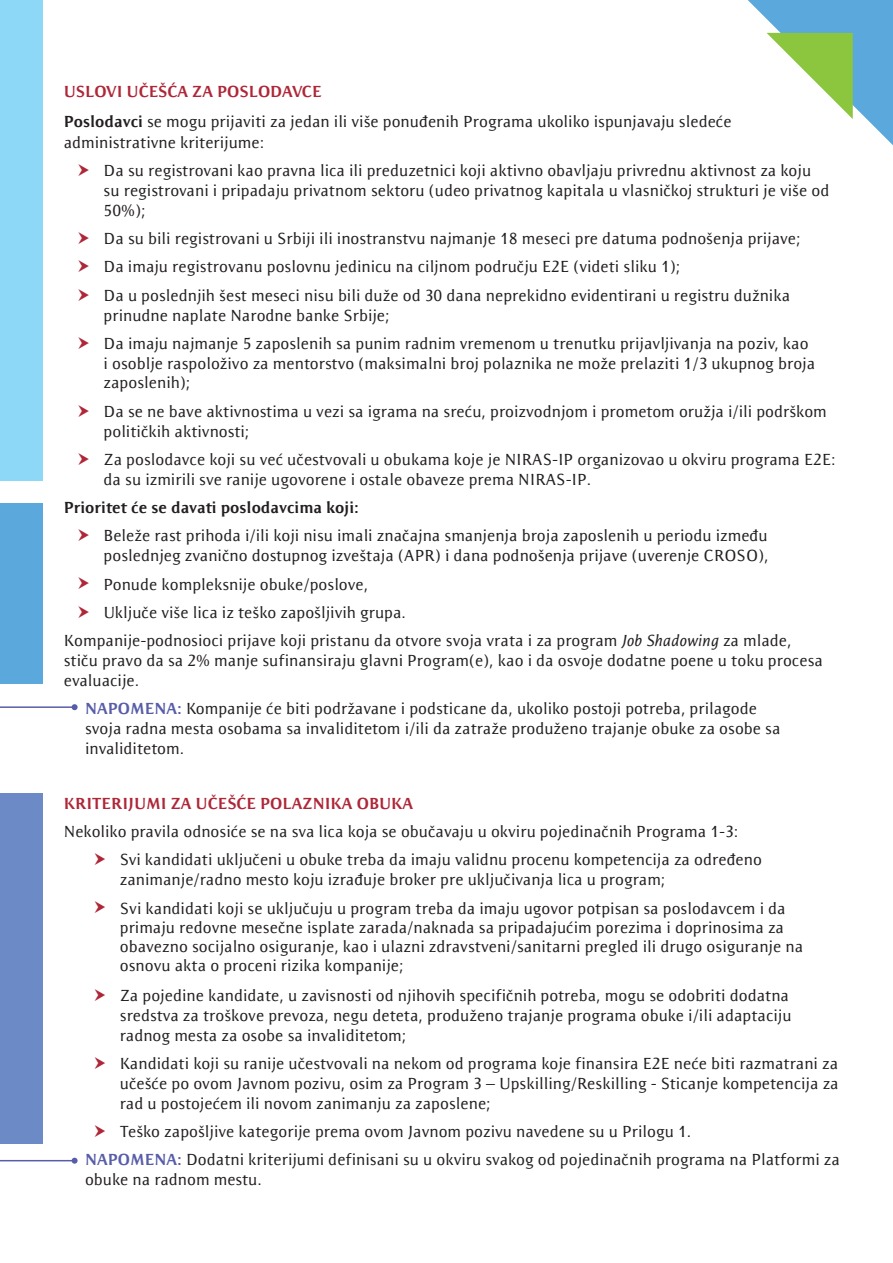
<style>
.page{position:relative;width:893px;height:1263px;background:#fff}
.page>*{position:absolute;margin:0;border:0;box-sizing:border-box;transform-origin:0 0}
.List_Paragraph_List{font:16.5px/19.8px "Resavska BG Sans";color:#231f20}
.Body_Text{font:16.5px/21px "Resavska BG Sans";color:#231f20}
.List_Paragraph_List-2{font:700 16.5px "Resavska BG Sans";color:#ae2738}
.t1{font:700 16.5px "Resavska BG Sans";color:#231f20}
.s1{font-weight:700}
.s2{font-style:italic}
.s3{font-weight:700;color:#585da9}
</style>
<div class="page">
<svg style="left:748px;top:0;width:145px;height:145px"></svg>
<div style="left:0;top:0;width:43px;height:480px;background:#8dd7f7"></div>
<div style="left:0;top:503px;width:43px;height:181px;background:#5ba8dc"></div>
<div style="left:0;top:793px;width:43px;height:351px;background:#6c8bc6"></div>
<hr style="left:0;top:706px;width:75px;height:2px;background:#585da9">
<svg style="left:72px;top:704px;width:6px;height:6px"></svg>
<hr style="left:0;top:1160px;width:75px;height:1px;background:#585da9">
<svg style="left:72px;top:1158px;width:6px;height:6px"></svg>
<p class="List_Paragraph_List-2" style="left:64px;top:82px;width:259px">USLOVI UČEŠĆA ZA POSLODAVCE</p>
<p class="Body_Text" style="left:64px;top:111px;width:669px"><span class="s1">Poslodavci</span> se mogu prijaviti za jedan ili više ponuđenih Programa ukoliko ispunjavaju sledeće administrativne kriterijume:</p>
<p class="List_Paragraph_List" style="left:104px;top:161px;width:727px">Da su registrovani kao pravna lica ili preduzetnici koji aktivno obavljaju privrednu aktivnost za koju su registrovani i pripadaju privatnom sektoru (udeo privatnog kapitala u vlasničkoj strukturi je više od<br>50%);</p>
<p class="List_Paragraph_List" style="left:104px;top:229px;width:699px">Da su bili registrovani u Srbiji ili inostranstvu najmanje 18 meseci pre datuma podnošenja prijave;</p>
<p class="List_Paragraph_List" style="left:104px;top:257px;width:578px">Da imaju registrovanu poslovnu jedinicu na ciljnom području E2E (videti sliku 1);</p>
<p class="List_Paragraph_List" style="left:104px;top:285px;width:688px">Da u poslednjih šest meseci nisu bili duže od 30 dana neprekidno evidentirani u registru dužnika prinudne naplate Narodne banke Srbije;</p>
<p class="List_Paragraph_List" style="left:104px;top:333px;width:713px">Da imaju najmanje 5 zaposlenih sa punim radnim vremenom u trenutku prijavljivanja na poziv, kao i osoblje raspoloživo za mentorstvo (maksimalni broj polaznika ne može prelaziti 1/3 ukupnog broja zaposlenih);</p>
<p class="List_Paragraph_List" style="left:104px;top:401px;width:725px">Da se ne bave aktivnostima u vezi sa igrama na sreću, proizvodnjom i prometom oružja i/ili podrškom političkih aktivnosti;</p>
<p class="List_Paragraph_List" style="left:104px;top:449px;width:734px">Za poslodavce koji su već učestvovali u obukama koje je NIRAS-IP organizovao u okviru programa E2E: da su izmirili sve ranije ugovorene i ostale obaveze prema NIRAS-IP.</p>
<p class="t1" style="left:64px;top:498px;width:297px">Prioritet će se davati poslodavcima koji:</p>
<p class="List_Paragraph_List" style="left:104px;top:526px;width:667px">Beleže rast prihoda i/ili koji nisu imali značajna smanjenja broja zaposlenih u periodu između poslednjeg zvanično dostupnog izveštaja (APR) i dana podnošenja prijave (uverenje CROSO),</p>
<p class="List_Paragraph_List" style="left:104px;top:574px;width:266px">Ponude kompleksnije obuke/poslove,</p>
<p class="List_Paragraph_List" style="left:104px;top:602px;width:304px">Uključe više lica iz teško zapošljivih grupa.</p>
<p class="List_Paragraph_List" style="left:64px;top:631px;width:761px">Kompanije-podnosioci prijave koji pristanu da otvore svoja vrata i za program <span class="s2">Job Shadowing</span> za mlade, stiču pravo da sa 2% manje sufinansiraju glavni Program(e), kao i da osvoje dodatne poene u toku procesa evaluacije.</p>
<p class="List_Paragraph_List" style="left:85px;top:698px;width:697px"><span class="s3">NAPOMENA:</span> Kompanije će biti podržavane i podsticane da, ukoliko postoji potreba, prilagode svoja radna mesta osobama sa invaliditetom i/ili da zatraže produženo trajanje obuke za osobe sa invaliditetom.</p>
<p class="List_Paragraph_List-2" style="left:64px;top:794px;width:351px">KRITERIJUMI ZA UČEŠĆE POLAZNIKA OBUKA</p>
<p class="List_Paragraph_List" style="left:64px;top:821px;width:676px">Nekoliko pravila odnosiće se na sva lica koja se obučavaju u okviru pojedinačnih Programa 1-3:</p>
<p class="List_Paragraph_List" style="left:120px;top:850px;width:644px">Svi kandidati uključeni u obuke treba da imaju validnu procenu kompetencija za određeno zanimanje/radno mesto koju izrađuje broker pre uključivanja lica u program;</p>
<p class="List_Paragraph_List" style="left:120px;top:899px;width:685px;line-height:19.2px">Svi kandidati koji se uključuju u program treba da imaju ugovor potpisan sa poslodavcem i da primaju redovne mesečne isplate zarada/naknada sa pripadajućim porezima i doprinosima za obavezno socijalno osiguranje, kao i ulazni zdravstveni/sanitarni pregled ili drugo osiguranje na osnovu akta o proceni rizika kompanije;</p>
<p class="List_Paragraph_List" style="left:120px;top:986px;width:673px">Za pojedine kandidate, u zavisnosti od njihovih specifičnih potreba, mogu se odobriti dodatna sredstva za troškove prevoza, negu deteta, produženo trajanje programa obuke i/ili adaptaciju radnog mesta za osobe sa invaliditetom;</p>
<p class="List_Paragraph_List" style="left:120px;top:1053px;width:720px;text-align:justify">Kandidati koji su ranije učestvovali na nekom od programa koje finansira E2E neće biti razmatrani za učešće po ovom Javnom pozivu, osim za Program 3 – Upskilling/Reskilling - Sticanje kompetencija za rad u postojećem ili novom zanimanju za zaposlene;</p>
<p class="List_Paragraph_List" style="left:120px;top:1121px;width:573px">Teško zapošljive kategorije prema ovom Javnom pozivu navedene su u Prilogu 1.</p>
<p class="List_Paragraph_List" style="left:85px;top:1150px;width:756px"><span class="s3">NAPOMENA:</span> Dodatni kriterijumi definisani su u okviru svakog od pojedinačnih programa na Platformi za obuke na radnom mestu.</p>
</div>
